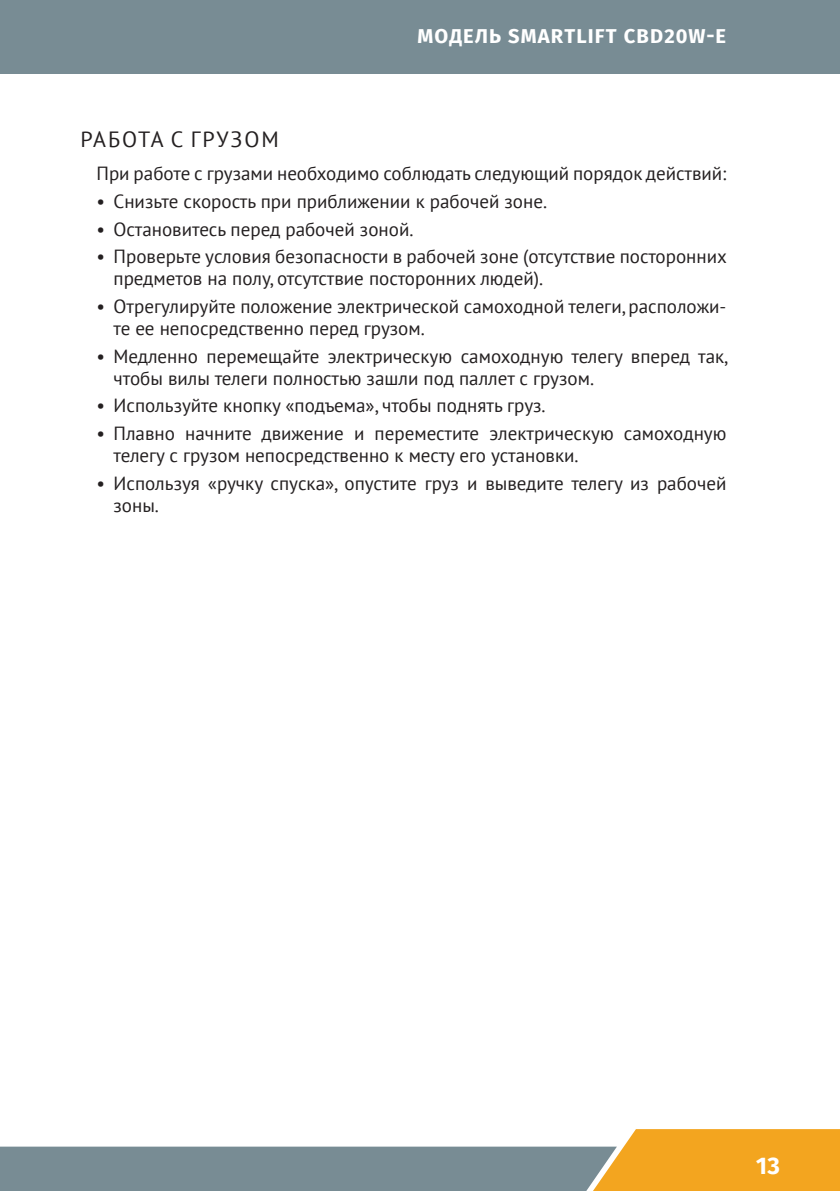
<style>
.page{position:relative;width:840px;height:1191px;background:#fff}
.page>*{position:absolute;margin:0;border:0;box-sizing:border-box;transform-origin:0 0}
.t1{font:700 24px "Fira Sans OT";color:#fff}
.t2{font:22px "PT Sans";letter-spacing:.09em;color:#231f20}
.t3{font:700 20px "Fira Sans OT";letter-spacing:.06em;color:#fff}
.t4{font:19px/22px "PT Sans";color:#231f20}
</style>
<div class="page">
<div style="left:0;top:0;width:839px;height:74px;background:#788c94"></div>
<svg style="left:0;top:1129px;width:839px;height:62px"></svg>
<p class="t3" style="left:417px;top:22px;width:310px">МОДЕЛЬ SMARTLIFT CBD20W-E</p>
<p class="t2" style="left:80px;top:125px;width:200px">РАБОТА С ГРУЗОМ</p>
<p class="t4" style="left:96px;top:162px;width:631px">При работе с грузами необходимо соблюдать следующий порядок действий:</p>
<p class="t4" style="left:96px;top:190px;width:452px">• Снизьте скорость при приближении к рабочей зоне.</p>
<p class="t4" style="left:96px;top:217px;width:318px">• Остановитесь перед рабочей зоной.</p>
<p class="t4" style="left:113px;top:245px;width:614px;text-indent:-17px">• Проверьте условия безопасности в рабочей зоне (отсутствие посторонних предметов на полу, отсутствие посторонних людей).</p>
<p class="t4" style="left:113px;top:295px;width:614px;text-indent:-17px">• Отрегулируйте положение электрической самоходной телеги, расположи&shy;те ее непосредственно перед грузом.</p>
<p class="t4" style="left:113px;top:344px;width:615px;text-indent:-17px">• Медленно перемещайте электрическую самоходную телегу вперед так, чтобы вилы телеги полностью зашли под паллет с грузом.</p>
<p class="t4" style="left:96px;top:394px;width:450px">• Используйте кнопку «подъема», чтобы поднять груз.</p>
<p class="t4" style="left:113px;top:422px;width:614px;text-indent:-17px">• Плавно начните движение и переместите электрическую самоходную телегу с грузом непосредственно к месту его установки.</p>
<p class="t4" style="left:113px;top:471px;width:614px;text-indent:-17px">• Используя «ручку спуска», опустите груз и выведите телегу из рабочей зоны.</p>
<p class="t1" style="left:755px;top:1148px;width:25px">13</p>
</div>
